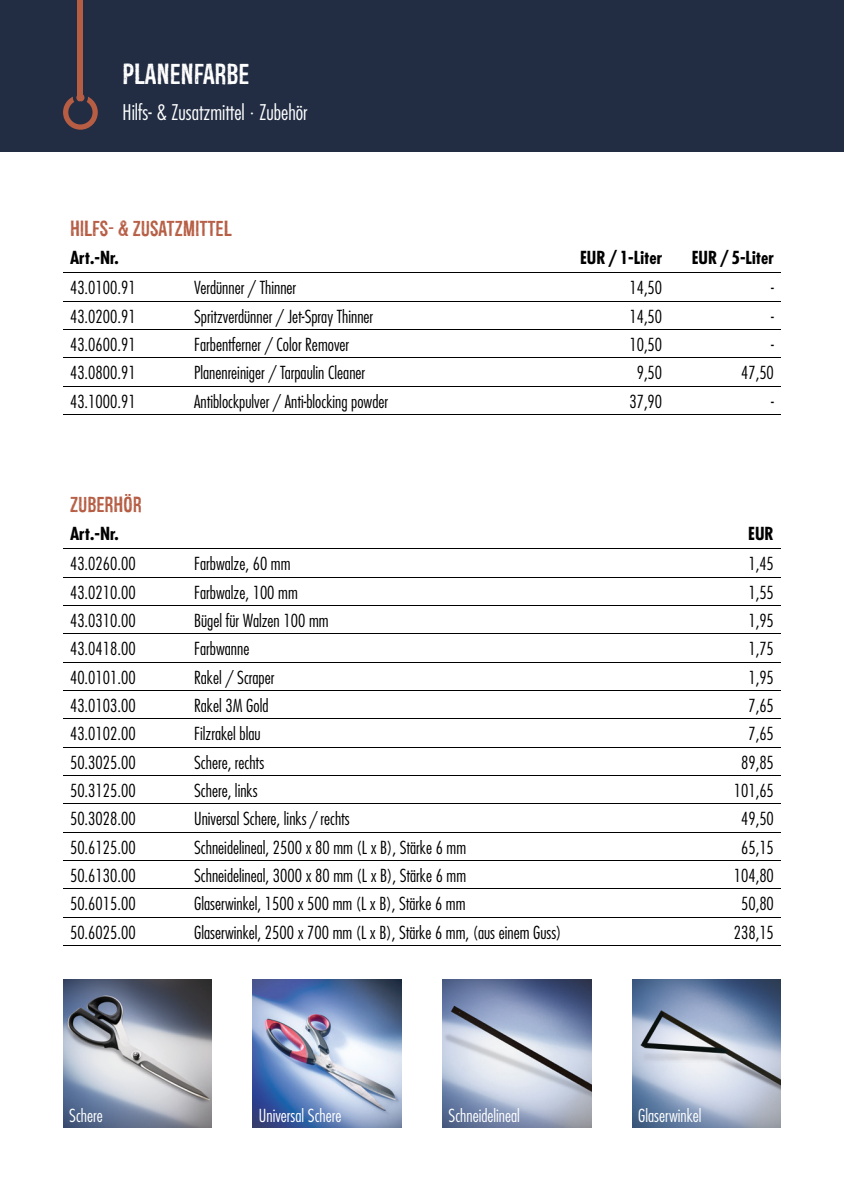
<style>
.page{position:relative;width:844px;height:1191px;background:#fff}
.page>*{position:absolute;margin:0;border:0;box-sizing:border-box;transform-origin:0 0}
.t1{font:28px "Redgar";color:#fff}
.t2{font:300 condensed 21px "Futura";color:#fff}
.t3{font:21px "Redgar";color:#b65d44}
.t4{font:300 condensed 17.5px "Futura";color:#000}
.t5{font:300 condensed 17.5px "Futura";color:#fff}
.t6{font:700 condensed 17.5px "Futura";color:#000}
.s1{font-family:"Frutiger";font-stretch:normal}
</style>
<div class="page">
<div style="left:0;top:0;width:843px;height:151px;background:#222d43"></div>
<svg style="left:63px;top:90px;width:35px;height:40px"></svg>
<div style="left:78px;top:0;width:5px;height:98px;background:#b65d44"></div>
<hr style="left:63px;top:272px;width:124px;height:1px;background:#000">
<hr style="left:187px;top:272px;width:368px;height:1px;background:#000">
<hr style="left:555px;top:272px;width:114px;height:1px;background:#000">
<hr style="left:669px;top:272px;width:111px;height:1px;background:#000">
<hr style="left:63px;top:301px;width:124px;height:1px;background:#000">
<hr style="left:187px;top:301px;width:368px;height:1px;background:#000">
<hr style="left:555px;top:301px;width:114px;height:1px;background:#000">
<hr style="left:669px;top:301px;width:111px;height:1px;background:#000">
<hr style="left:63px;top:329px;width:124px;height:1px;background:#000">
<hr style="left:187px;top:329px;width:368px;height:1px;background:#000">
<hr style="left:555px;top:329px;width:114px;height:1px;background:#000">
<hr style="left:669px;top:329px;width:111px;height:1px;background:#000">
<hr style="left:63px;top:357px;width:124px;height:1px;background:#000">
<hr style="left:187px;top:357px;width:368px;height:1px;background:#000">
<hr style="left:555px;top:357px;width:114px;height:1px;background:#000">
<hr style="left:669px;top:357px;width:111px;height:1px;background:#000">
<hr style="left:63px;top:386px;width:124px;height:1px;background:#000">
<hr style="left:187px;top:386px;width:368px;height:1px;background:#000">
<hr style="left:555px;top:386px;width:114px;height:1px;background:#000">
<hr style="left:669px;top:386px;width:111px;height:1px;background:#000">
<hr style="left:63px;top:414px;width:124px;height:1px;background:#000">
<hr style="left:187px;top:414px;width:368px;height:1px;background:#000">
<hr style="left:555px;top:414px;width:114px;height:1px;background:#000">
<hr style="left:669px;top:414px;width:111px;height:1px;background:#000">
<hr style="left:63px;top:548px;width:124px;height:1px;background:#000">
<hr style="left:187px;top:548px;width:392px;height:1px;background:#000">
<hr style="left:579px;top:548px;width:201px;height:1px;background:#000">
<hr style="left:63px;top:577px;width:124px;height:1px;background:#000">
<hr style="left:187px;top:577px;width:392px;height:1px;background:#000">
<hr style="left:579px;top:577px;width:201px;height:1px;background:#000">
<hr style="left:63px;top:605px;width:124px;height:1px;background:#000">
<hr style="left:187px;top:605px;width:392px;height:1px;background:#000">
<hr style="left:579px;top:605px;width:201px;height:1px;background:#000">
<hr style="left:63px;top:633px;width:124px;height:1px;background:#000">
<hr style="left:187px;top:633px;width:392px;height:1px;background:#000">
<hr style="left:579px;top:633px;width:201px;height:1px;background:#000">
<hr style="left:63px;top:662px;width:124px;height:1px;background:#000">
<hr style="left:187px;top:662px;width:392px;height:1px;background:#000">
<hr style="left:579px;top:662px;width:201px;height:1px;background:#000">
<hr style="left:63px;top:690px;width:124px;height:1px;background:#000">
<hr style="left:187px;top:690px;width:392px;height:1px;background:#000">
<hr style="left:579px;top:690px;width:201px;height:1px;background:#000">
<hr style="left:63px;top:718px;width:124px;height:1px;background:#000">
<hr style="left:187px;top:718px;width:392px;height:1px;background:#000">
<hr style="left:579px;top:718px;width:201px;height:1px;background:#000">
<hr style="left:63px;top:747px;width:124px;height:1px;background:#000">
<hr style="left:187px;top:747px;width:392px;height:1px;background:#000">
<hr style="left:579px;top:747px;width:201px;height:1px;background:#000">
<hr style="left:63px;top:775px;width:124px;height:1px;background:#000">
<hr style="left:187px;top:775px;width:392px;height:1px;background:#000">
<hr style="left:579px;top:775px;width:201px;height:1px;background:#000">
<hr style="left:63px;top:803px;width:124px;height:1px;background:#000">
<hr style="left:187px;top:803px;width:392px;height:1px;background:#000">
<hr style="left:579px;top:803px;width:201px;height:1px;background:#000">
<hr style="left:63px;top:831px;width:124px;height:1px;background:#000">
<hr style="left:187px;top:831px;width:392px;height:1px;background:#000">
<hr style="left:579px;top:831px;width:201px;height:1px;background:#000">
<hr style="left:63px;top:860px;width:124px;height:1px;background:#000">
<hr style="left:187px;top:860px;width:392px;height:1px;background:#000">
<hr style="left:579px;top:860px;width:201px;height:1px;background:#000">
<hr style="left:63px;top:888px;width:124px;height:1px;background:#000">
<hr style="left:187px;top:888px;width:392px;height:1px;background:#000">
<hr style="left:579px;top:888px;width:201px;height:1px;background:#000">
<hr style="left:63px;top:916px;width:124px;height:1px;background:#000">
<hr style="left:187px;top:916px;width:392px;height:1px;background:#000">
<hr style="left:579px;top:916px;width:201px;height:1px;background:#000">
<hr style="left:63px;top:945px;width:124px;height:1px;background:#000">
<hr style="left:187px;top:945px;width:392px;height:1px;background:#000">
<hr style="left:579px;top:945px;width:201px;height:1px;background:#000">
<img style="left:63px;top:979px;width:149px;height:149px">
<img style="left:252px;top:979px;width:149px;height:149px">
<img style="left:442px;top:979px;width:149px;height:149px">
<img style="left:632px;top:979px;width:148px;height:149px">
<h1 class="t1" style="left:123px;top:58px;width:128px">PLANENFARBE</h1>
<p class="t2" style="left:123px;top:99px;width:186px">Hilfs- &amp; Zusatzmittel <span class="s1">·</span> Zubehör</p>
<p class="t3" style="left:70px;top:217px;width:163px">HILFS- &amp; ZUSATZMITTEL</p>
<p class="t6" style="left:70px;top:246px;width:50px">Art.-Nr.</p>
<p class="t6" style="left:580px;top:246px;width:84px">EUR / 1-Liter</p>
<p class="t6" style="left:691px;top:246px;width:84px">EUR / 5-Liter</p>
<p class="t4" style="left:70px;top:277px;width:67px">43.0100.91</p>
<p class="t4" style="left:194px;top:277px;width:103px">Verdünner / Thinner</p>
<p class="t4" style="left:629px;top:277px;width:34px">14,50</p>
<p class="t4" style="left:771px;top:277px;width:4px">-</p>
<p class="t4" style="left:70px;top:305px;width:67px">43.0200.91</p>
<p class="t4" style="left:194px;top:305px;width:180px">Spritzverdünner / Jet-Spray Thinner</p>
<p class="t4" style="left:629px;top:305px;width:34px">14,50</p>
<p class="t4" style="left:771px;top:305px;width:4px">-</p>
<p class="t4" style="left:70px;top:333px;width:67px">43.0600.91</p>
<p class="t4" style="left:194px;top:333px;width:156px">Farbentferner / Color Remover</p>
<p class="t4" style="left:629px;top:333px;width:34px">10,50</p>
<p class="t4" style="left:771px;top:333px;width:4px">-</p>
<p class="t4" style="left:70px;top:362px;width:67px">43.0800.91</p>
<p class="t4" style="left:194px;top:362px;width:172px">Planenreiniger / Tarpaulin Cleaner</p>
<p class="t4" style="left:636px;top:362px;width:27px">9,50</p>
<p class="t4" style="left:741px;top:362px;width:34px">47,50</p>
<p class="t4" style="left:70px;top:390px;width:67px">43.1000.91</p>
<p class="t4" style="left:194px;top:390px;width:195px">Antiblockpulver / Anti-blocking powder</p>
<p class="t4" style="left:629px;top:390px;width:34px">37,90</p>
<p class="t4" style="left:771px;top:390px;width:4px">-</p>
<p class="t3" style="left:70px;top:493px;width:73px">ZUBERHÖR</p>
<p class="t6" style="left:70px;top:522px;width:50px">Art.-Nr.</p>
<p class="t6" style="left:748px;top:522px;width:27px">EUR</p>
<p class="t4" style="left:70px;top:553px;width:67px">43.0260.00</p>
<p class="t4" style="left:194px;top:553px;width:98px">Farbwalze, 60 mm</p>
<p class="t4" style="left:748px;top:553px;width:27px">1,45</p>
<p class="t4" style="left:70px;top:581px;width:67px">43.0210.00</p>
<p class="t4" style="left:194px;top:581px;width:105px">Farbwalze, 100 mm</p>
<p class="t4" style="left:748px;top:581px;width:27px">1,55</p>
<p class="t4" style="left:70px;top:609px;width:67px">43.0310.00</p>
<p class="t4" style="left:194px;top:609px;width:136px">Bügel für Walzen 100 mm</p>
<p class="t4" style="left:748px;top:609px;width:27px">1,95</p>
<p class="t4" style="left:70px;top:638px;width:67px">43.0418.00</p>
<p class="t4" style="left:194px;top:638px;width:57px">Farbwanne</p>
<p class="t4" style="left:748px;top:638px;width:27px">1,75</p>
<p class="t4" style="left:70px;top:666px;width:67px">40.0101.00</p>
<p class="t4" style="left:194px;top:666px;width:82px">Rakel / Scraper</p>
<p class="t4" style="left:748px;top:666px;width:27px">1,95</p>
<p class="t4" style="left:70px;top:694px;width:67px">43.0103.00</p>
<p class="t4" style="left:194px;top:694px;width:76px">Rakel 3M Gold</p>
<p class="t4" style="left:748px;top:694px;width:27px">7,65</p>
<p class="t4" style="left:70px;top:723px;width:67px">43.0102.00</p>
<p class="t4" style="left:194px;top:723px;width:68px">Filzrakel blau</p>
<p class="t4" style="left:748px;top:723px;width:27px">7,65</p>
<p class="t4" style="left:70px;top:751px;width:67px">50.3025.00</p>
<p class="t4" style="left:194px;top:751px;width:71px">Schere, rechts</p>
<p class="t4" style="left:741px;top:751px;width:34px">89,85</p>
<p class="t4" style="left:70px;top:779px;width:67px">50.3125.00</p>
<p class="t4" style="left:194px;top:779px;width:65px">Schere, links</p>
<p class="t4" style="left:733px;top:779px;width:42px">101,65</p>
<p class="t4" style="left:70px;top:807px;width:67px">50.3028.00</p>
<p class="t4" style="left:194px;top:807px;width:157px">Universal Schere, links / rechts</p>
<p class="t4" style="left:741px;top:807px;width:34px">49,50</p>
<p class="t4" style="left:70px;top:836px;width:67px">50.6125.00</p>
<p class="t4" style="left:194px;top:836px;width:273px">Schneidelineal, 2500 x 80 mm (L x B), Stärke 6 mm</p>
<p class="t4" style="left:741px;top:836px;width:34px">65,15</p>
<p class="t4" style="left:70px;top:864px;width:67px">50.6130.00</p>
<p class="t4" style="left:194px;top:864px;width:273px">Schneidelineal, 3000 x 80 mm (L x B), Stärke 6 mm</p>
<p class="t4" style="left:733px;top:864px;width:42px">104,80</p>
<p class="t4" style="left:70px;top:892px;width:67px">50.6015.00</p>
<p class="t4" style="left:194px;top:892px;width:273px">Glaserwinkel, 1500 x 500 mm (L x B), Stärke 6 mm</p>
<p class="t4" style="left:741px;top:892px;width:34px">50,80</p>
<p class="t4" style="left:70px;top:921px;width:67px">50.6025.00</p>
<p class="t4" style="left:194px;top:921px;width:369px">Glaserwinkel, 2500 x 700 mm (L x B), Stärke 6 mm, (aus einem Guss)</p>
<p class="t4" style="left:733px;top:921px;width:42px">238,15</p>
<p class="t5" style="left:69px;top:1104px;width:35px">Schere</p>
<p class="t5" style="left:259px;top:1104px;width:84px">Universal Schere</p>
<p class="t5" style="left:448px;top:1104px;width:73px">Schneidelineal</p>
<p class="t5" style="left:638px;top:1104px;width:65px">Glaserwinkel</p>
</div>
